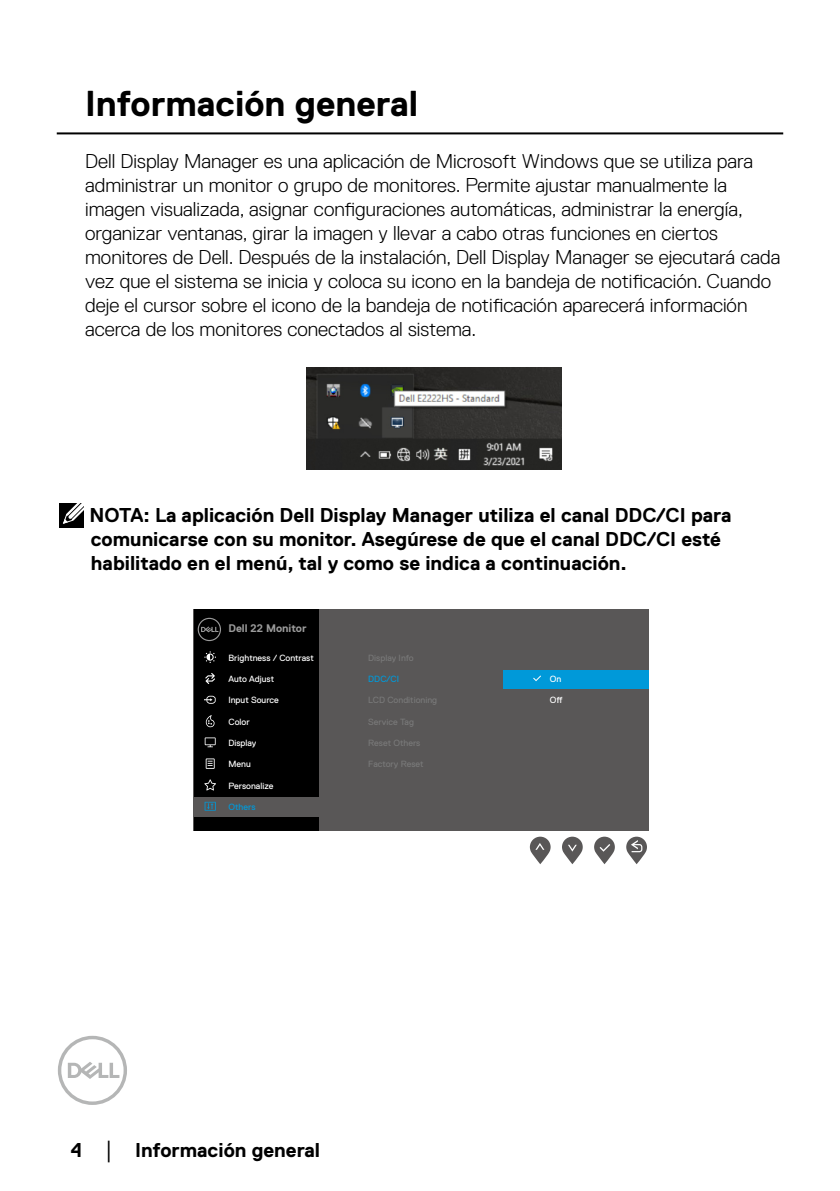
<style>
.page{position:relative;width:840px;height:1191px;background:#fff}
.page>*{position:absolute;margin:0;border:0;box-sizing:border-box;transform-origin:0 0}
.t1{font:700 36px "Dell Replica";color:#000}
.t2{font:300 20px/24px "Dell Replica";color:#000}
.t3{font:700 20px/24px "Dell Replica";color:#000}
.t4{font:700 11px "Dell Replica";color:#9b9b9b}
.t5{font:9px "Dell Replica";color:#fff}
.t6{font:9px "Dell Replica";color:#787878}
.t7{font:9px "Dell Replica";color:#0099d9}
.s1{font-family:"Times New Roman";font-weight:400;font-size:18px}
</style>
<div class="page">
<svg style="left:58px;top:1035px;width:69px;height:70px"></svg>
<hr style="left:57px;top:132px;width:725px;height:2px;background:#000">
<img style="left:306px;top:367px;width:255px;height:102px">
<div style="left:60px;top:503px;width:24px;height:24px;background:#000"></div>
<svg style="left:63px;top:503px;width:21px;height:21px"></svg>
<div style="left:193px;top:609px;width:456px;height:221px;background:#595757"></div>
<div style="left:193px;top:609px;width:125px;height:221px;background:#000"></div>
<div style="left:193px;top:797px;width:125px;height:20px;background:#595757"></div>
<svg style="left:197px;top:618px;width:24px;height:23px"></svg>
<svg style="left:204px;top:651px;width:12px;height:12px"></svg>
<svg style="left:205px;top:673px;width:10px;height:11px"></svg>
<svg style="left:206px;top:715px;width:8px;height:12px"></svg>
<svg style="left:204px;top:737px;width:11px;height:10px"></svg>
<svg style="left:205px;top:758px;width:9px;height:11px"></svg>
<svg style="left:204px;top:779px;width:12px;height:11px"></svg>
<svg style="left:204px;top:802px;width:12px;height:8px"></svg>
<svg style="left:204px;top:696px;width:11px;height:7px"></svg>
<svg style="left:562px;top:836px;width:20px;height:28px"></svg>
<svg style="left:529px;top:836px;width:21px;height:28px"></svg>
<svg style="left:594px;top:836px;width:20px;height:28px"></svg>
<div style="left:503px;top:669px;width:145px;height:19px;background:#0099d9"></div>
<svg style="left:533px;top:675px;width:8px;height:6px"></svg>
<svg style="left:626px;top:836px;width:20px;height:28px"></svg>
<h1 class="t1" style="left:85px;top:83px;width:334px">Información general</h1>
<p class="t2" style="left:85px;top:149px;width:696px">Dell Display Manager es una aplicación de Microsoft Windows que se utiliza para administrar un monitor o grupo de monitores. Permite ajustar manualmente la imagen visualizada, asignar configuraciones automáticas, administrar la energía, organizar ventanas, girar la imagen y llevar a cabo otras funciones en ciertos monitores de Dell. Después de la instalación, Dell Display Manager se ejecutará cada vez que el sistema se inicia y coloca su icono en la bandeja de notificación. Cuando deje el cursor sobre el icono de la bandeja de notificación aparecerá información acerca de los monitores conectados al sistema.</p>
<p class="t3" style="left:89px;top:503px;width:643px">NOTA: La aplicación Dell Display Manager utiliza el canal DDC/CI para comunicarse con su monitor. Asegúrese de que el canal DDC/CI esté habilitado en el menú, tal y como se indica a continuación.</p>
<p class="t4" style="left:228px;top:622px;width:79px">Dell 22 Monitor</p>
<p class="t5" style="left:228px;top:652px;width:87px">Brightness / Contrast</p>
<p class="t5" style="left:228px;top:674px;width:47px">Auto Adjust</p>
<p class="t5" style="left:228px;top:695px;width:52px">Input Source</p>
<p class="t5" style="left:228px;top:716px;width:23px">Color</p>
<p class="t5" style="left:228px;top:737px;width:29px">Display</p>
<p class="t5" style="left:228px;top:759px;width:24px">Menu</p>
<p class="t5" style="left:228px;top:780px;width:46px">Personalize</p>
<p class="t7" style="left:228px;top:802px;width:29px">Others</p>
<p class="t6" style="left:368px;top:652px;width:47px">Display Info</p>
<p class="t7" style="left:368px;top:674px;width:32px">DDC/CI</p>
<p class="t6" style="left:368px;top:695px;width:70px">LCD Conditioning</p>
<p class="t6" style="left:368px;top:716px;width:47px">Service Tag</p>
<p class="t6" style="left:368px;top:737px;width:54px">Reset Others</p>
<p class="t6" style="left:368px;top:759px;width:57px">Factory Reset</p>
<p class="t5" style="left:549px;top:674px;width:13px">On</p>
<p class="t5" style="left:549px;top:695px;width:14px">Off</p>
<p class="t3" style="left:71px;top:1138px;width:250px">4 <span class="s1">│</span> Información general</p>
</div>
